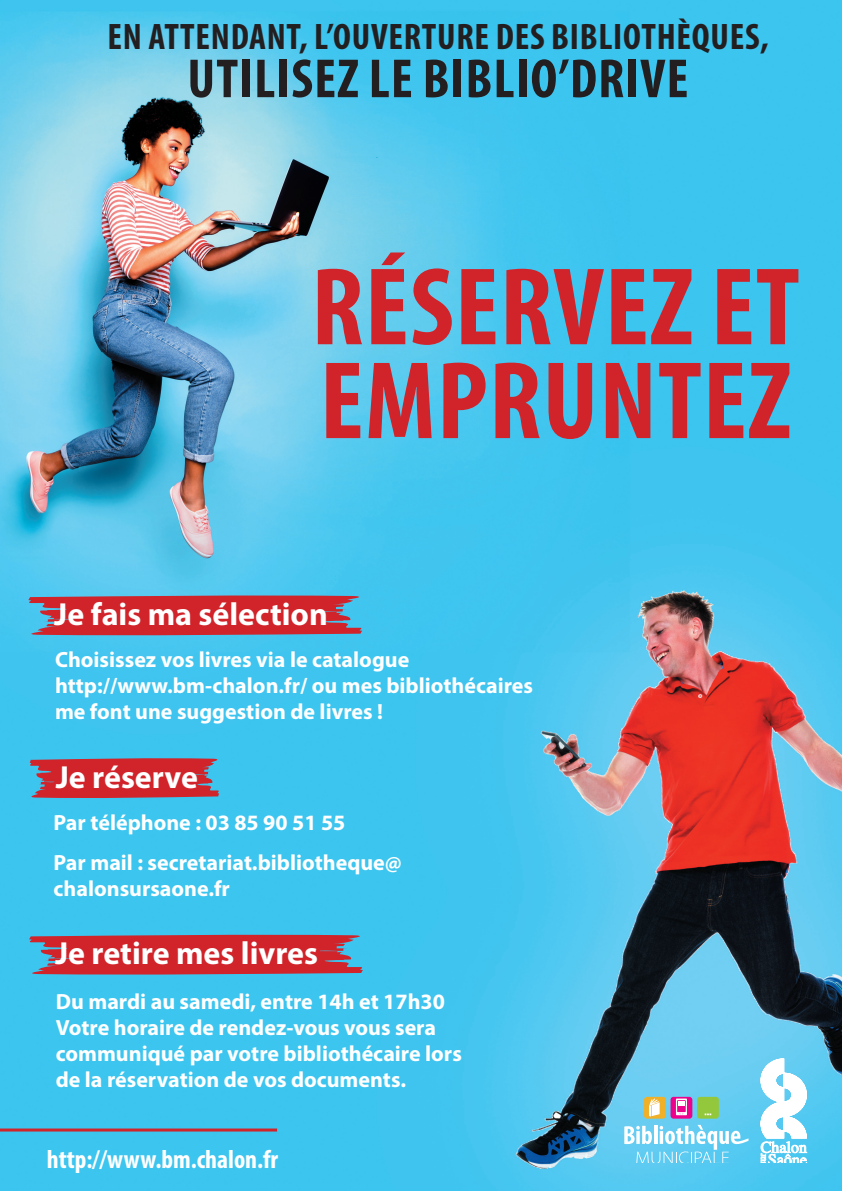
<style>
.page{position:relative;width:842px;height:1191px;background:#fff}
.page>*{position:absolute;margin:0;border:0;box-sizing:border-box;transform-origin:0 0}
.t1{font:700 condensed 111.4px/93.8px "Myriad Pro";letter-spacing:.01em;color:#d1232a}
.t2{font:700 condensed 55.5px "Myriad Pro";letter-spacing:.02em;color:#231f20}
.t3{font:700 condensed 37px "Myriad Pro";letter-spacing:.02em;color:#231f20}
.t4{font:700 32px "Myriad Pro";color:#fff}
.t5{font:700 condensed 26px "Myriad Pro";color:#fff}
.t6{font:700 22px/26px "Myriad Pro";color:#fff}
</style>
<div class="page">
<img style="left:0;top:0;width:842px;height:1191px">
<div style="left:644px;top:1096px;width:22px;height:22px;background:#f0b027;border-radius:3px"></div>
<div style="left:670px;top:1096px;width:22px;height:22px;background:#ed028c;border-radius:3px"></div>
<svg style="left:676px;top:1098px;width:11px;height:17px"></svg>
<div style="left:697px;top:1096px;width:22px;height:22px;background:#94c83c;border-radius:3px"></div>
<svg style="left:705px;top:1113px;width:6px;height:2px"></svg>
<svg style="left:649px;top:1098px;width:11px;height:18px"></svg>
<svg style="left:624px;top:1124px;width:125px;height:38px"></svg>
<svg style="left:760px;top:1058px;width:47px;height:104px"></svg>
<svg style="left:24px;top:595px;width:342px;height:41px;background:#ba3c49"></svg>
<svg style="left:25px;top:934px;width:342px;height:41px;background:#b93c49"></svg>
<svg style="left:27px;top:757px;width:194px;height:42px;background:#b63f4d"></svg>
<hr style="left:0;top:1128px;width:277px;height:3px;background:#d1232a">
<h3 class="t3" style="left:108px;top:14px;width:663px">EN ATTENDANT, L’OUVERTURE DES BIBLIOTHÈQUES,</h3>
<h2 class="t2" style="left:187px;top:44px;width:502px">UTILISEZ LE BIBLIO’DRIVE</h2>
<h1 class="t1" style="left:311px;top:258px;width:490px">RÉSERVEZ ET<br>EMPRUNTEZ</h1>
<h3 class="t4" style="left:54px;top:593px;width:275px">Je fais ma sélection</h3>
<p class="t6" style="left:55px;top:646px;width:480px">Choisissez vos livres via le catalogue http://www.bm-chalon.fr/ ou mes bibliothécaires me font une suggestion de livres !</p>
<h3 class="t4" style="left:56px;top:756px;width:144px">Je réserve</h3>
<p class="t6" style="left:54px;top:802px;width:350px;line-height:40px">Par téléphone : 03 85 90 51 55<br>Par mail : secretariat.bibliotheque@</p>
<p class="t6" style="left:54px;top:875px;width:178px">chalonsursaone.fr</p>
<h3 class="t4" style="left:55px;top:932px;width:265px">Je retire mes livres</h3>
<p class="t6" style="left:56px;top:988px;width:408px">Du mardi au samedi, entre 14h et 17h30<br>Votre horaire de rendez-vous vous sera communiqué par votre bibliothécaire lors de la réservation de vos documents.</p>
<p class="t5" style="left:47px;top:1142px;width:233px">http://www.bm.chalon.fr</p>
</div>
